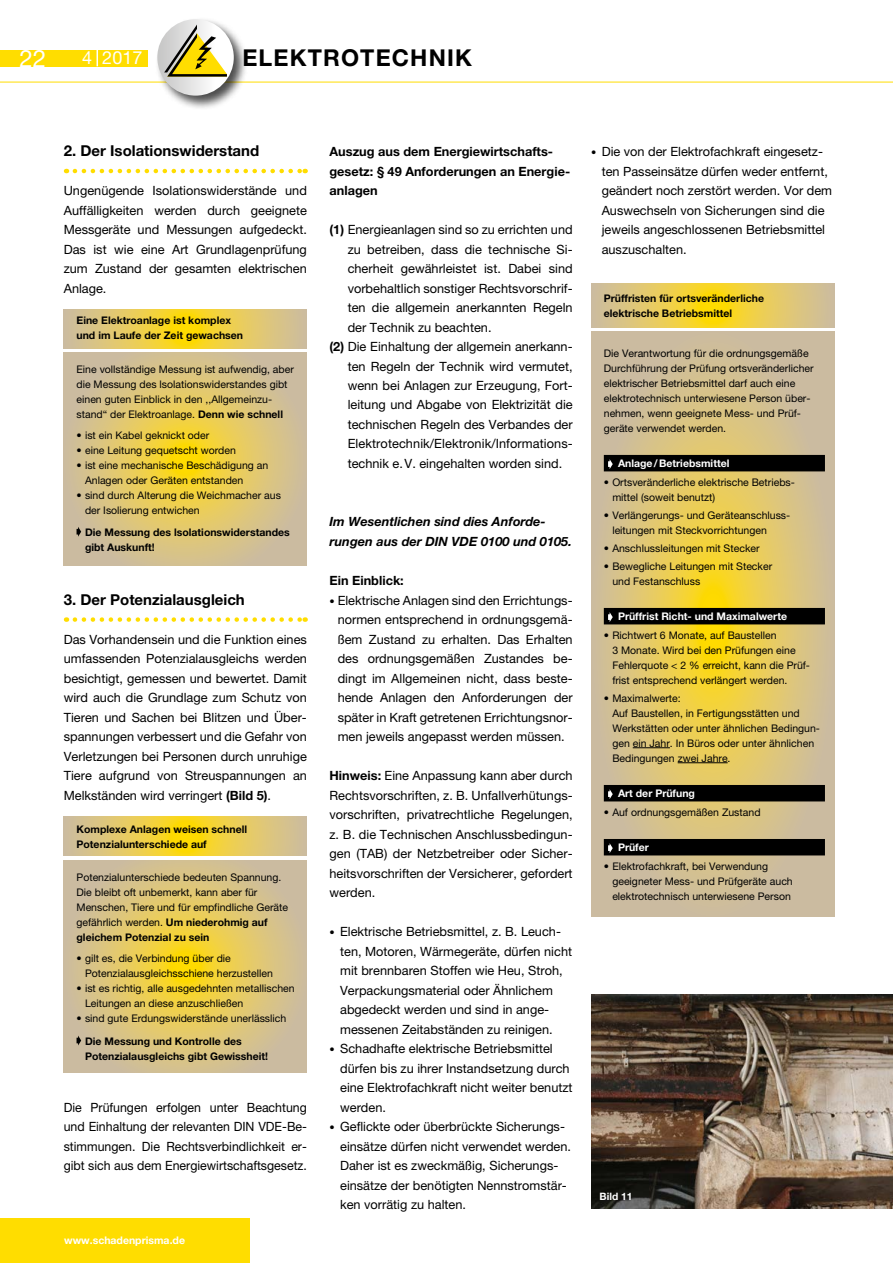
<style>
.page{position:relative;width:893px;height:1263px;background:#fff}
.page>*{position:absolute;margin:0;border:0;box-sizing:border-box;transform-origin:0 0}
.t1{font:24px "Helvetica Neue";color:#fff}
.t2{font:700 23.25px "Helvetica Neue";letter-spacing:.05em;color:#000}
.t3{font:18px "Helvetica Neue";color:#fff}
.t4{font:700 15px "Helvetica Neue";color:#000}
.t5{font:12.75px/19.5px "Helvetica Neue";color:#000;text-align:justify}
.t6{font:700 12.75px/19.5px "Helvetica Neue";color:#000}
.t7{font:italic 700 12.75px/19.5px "Helvetica Neue";color:#000}
.t8{font:10.5px/15px "Helvetica Neue";color:#000}
.t9{font:700 10.5px/15px "Helvetica Neue";color:#000}
.t10{font:700 10.5px "Helvetica Neue";color:#fff}
.t11{font:700 10.2px "Helvetica Neue";color:#fff}
.s1{font-weight:700}
.s2{font-size:10.5px}
</style>
<div class="page">
<div style="left:0;top:1219px;width:249px;height:44px;background:#fd0"></div>
<svg style="left:75px;top:169px;width:231px;height:4px"></svg>
<svg style="left:75px;top:617px;width:231px;height:5px"></svg>
<svg style="left:64px;top:310px;width:243px;height:39px;background:#e6cb5b"></svg>
<svg style="left:64px;top:353px;width:243px;height:213px;background:#dbc57a"></svg>
<svg style="left:77px;top:527px;width:4px;height:10px"></svg>
<svg style="left:64px;top:817px;width:243px;height:39px;background:#e6cb5b"></svg>
<svg style="left:64px;top:860px;width:243px;height:213px;background:#dcc57a"></svg>
<svg style="left:77px;top:1035px;width:4px;height:10px"></svg>
<svg style="left:591px;top:284px;width:243px;height:43px;background:#e6cb5c"></svg>
<svg style="left:591px;top:332px;width:243px;height:585px;background:#d8c37e"></svg>
<div style="left:604px;top:455px;width:221px;height:16px;background:#000"></div>
<div style="left:604px;top:608px;width:221px;height:16px;background:#000"></div>
<hr style="left:633px;top:747px;width:37px;height:1px;background:#000">
<hr style="left:678px;top:762px;width:50px;height:1px;background:#000">
<div style="left:604px;top:785px;width:221px;height:16px;background:#000"></div>
<div style="left:604px;top:839px;width:221px;height:16px;background:#000"></div>
<svg style="left:608px;top:459px;width:5px;height:10px"></svg>
<svg style="left:608px;top:612px;width:5px;height:10px"></svg>
<svg style="left:608px;top:789px;width:5px;height:10px"></svg>
<svg style="left:608px;top:843px;width:5px;height:10px"></svg>
<img style="left:591px;top:995px;width:302px;height:214px">
<div style="left:0;top:50px;width:148px;height:16px;background:#fd0"></div>
<hr style="left:0;top:82px;width:893px;height:1px;background:#fd0">
<div style="left:155px;top:17px;width:94px;height:94px;background:#000;opacity:.7"></div>
<svg style="left:157px;top:19px;width:77px;height:77px"></svg>
<svg style="left:164px;top:25px;width:63px;height:52px"></svg>
<svg style="left:97px;top:50px;width:1px;height:16px"></svg>
<h1 class="t1" style="left:20px;top:44px;width:28px">22</h1>
<h3 class="t3" style="left:82px;top:47px;width:62px">4 2017</h3>
<h2 class="t2" style="left:242px;top:43px;width:231px">ELEKTROTECHNIK</h2>
<p class="t4" style="left:64px;top:141px;width:197px">2. Der Isolationswiderstand</p>
<p class="t5" style="left:64px;top:181px;width:245px">Ungenügende Isolationswiderstände und Auffälligkeiten werden durch geeignete Messgeräte und Messungen aufgedeckt.<br>Das ist wie eine Art Grundlagenprüfung zum Zustand der gesamten elektrischen Anlage.</p>
<p class="t9" style="left:77px;top:312px;width:168px">Eine Elektroanlage ist komplex und im Laufe der Zeit gewachsen</p>
<p class="t8" style="left:77px;top:361px;width:219px">Eine vollständige Messung ist aufwendig, aber die Messung des lsolationswiderstandes gibt einen guten Einblick in den ,,Allgemeinzu&shy;stand“ der Elektroanlage. <span class="s1">Denn wie schnell</span></p>
<p class="t8" style="left:77px;top:427px;width:134px">• ist ein Kabel geknickt oder</p>
<p class="t8" style="left:77px;top:442px;width:161px">• eine Leitung gequetscht worden</p>
<p class="t8" style="left:85px;top:457px;width:185px;text-indent:-9px">• ist eine mechanische Beschädigung an<br>Anlagen oder Geräten entstanden</p>
<p class="t8" style="left:85px;top:487px;width:197px;text-indent:-9px">• sind durch Alterung die Weichmacher aus der Isolierung entwichen</p>
<p class="t9" style="left:85px;top:525px;width:206px">Die Messung des lsolationswiderstandes gibt Auskunft!</p>
<p class="t4" style="left:64px;top:590px;width:183px">3. Der Potenzialausgleich</p>
<p class="t5" style="left:64px;top:629px;width:245px">Das Vorhandensein und die Funktion eines umfassenden Potenzialausgleichs werden besichtigt, gemessen und bewertet. Damit wird auch die Grundlage zum Schutz von Tieren und Sachen bei Blitzen und Über&shy;spannungen verbessert und die Gefahr von Verletzungen bei Personen durch unruhige Tiere aufgrund von Streuspannungen an Melkständen wird verringert <span class="s1">(Bild 5)</span>.</p>
<p class="t9" style="left:77px;top:821px;width:172px">Komplexe Anlagen weisen schnell<br>Potenzialunterschiede auf</p>
<p class="t8" style="left:77px;top:870px;width:213px">Potenzialunterschiede bedeuten Spannung.<br>Die bleibt oft unbemerkt, kann aber für Menschen, Tiere und für empfindliche Geräte gefährlich werden. <span class="s1">Um niederohmig auf gleichem Potenzial zu sein</span></p>
<p class="t8" style="left:85px;top:951px;width:190px;text-indent:-9px">• gilt es, die Verbindung über die<br>Potenzialausgleichsschiene herzustellen</p>
<p class="t8" style="left:85px;top:981px;width:211px;text-indent:-9px">• ist es richtig, alle ausgedehnten metallischen<br>Leitungen an diese anzuschließen</p>
<p class="t8" style="left:77px;top:1011px;width:211px">• sind gute Erdungswiderstände unerlässlich</p>
<p class="t9" style="left:85px;top:1033px;width:185px">Die Messung und Kontrolle des<br>Potenzialausgleichs gibt Gewissheit!</p>
<p class="t5" style="left:64px;top:1097px;width:245px">Die Prüfungen erfolgen unter Beachtung und Einhaltung der relevanten DIN VDE-Be&shy;stimmungen. Die Rechtsverbindlichkeit er&shy;gibt sich aus dem Energiewirtschaftsgesetz.</p>
<p class="t10" style="left:64px;top:1233px;width:122px">www.schadenprisma.de</p>
<p class="t6" style="left:330px;top:141px;width:242px">Auszug aus dem Energiewirtschafts&shy;gesetz: § 49 Anforderungen an Energie&shy;anlagen</p>
<p class="t5" style="left:330px;top:220px;width:245px"><span class="s1">(1)</span> Energieanlagen sind so zu errichten und</p>
<p class="t5" style="left:348px;top:239px;width:226px">zu betreiben, dass die technische Si-</p>
<p class="t5" style="left:348px;top:259px;width:226px">cherheit gewährleistet ist. Dabei sind</p>
<p class="t5" style="left:348px;top:278px;width:226px">vorbehaltlich sonstiger Rechtsvorschrif-</p>
<p class="t5" style="left:348px;top:298px;width:226px">ten die allgemein anerkannten Regeln</p>
<p class="t5" style="left:348px;top:317px;width:145px">der Technik zu beachten.</p>
<p class="t5" style="left:330px;top:337px;width:245px"><span class="s1">(2)</span> Die Einhaltung der allgemein anerkann-</p>
<p class="t5" style="left:348px;top:356px;width:226px">ten Regeln der Technik wird vermutet,</p>
<p class="t5" style="left:348px;top:375px;width:226px">wenn bei Anlagen zur Erzeugung, Fort-</p>
<p class="t5" style="left:348px;top:395px;width:226px">leitung und Abgabe von Elektrizität die</p>
<p class="t5" style="left:348px;top:414px;width:226px">technischen Regeln des Verbandes der</p>
<p class="t5" style="left:348px;top:434px;width:227px">Elektrotechnik/Elektronik/Informations-</p>
<p class="t5" style="left:348px;top:453px;width:216px">technik e.V. eingehalten worden sind.</p>
<p class="t7" style="left:330px;top:512px;width:244px">Im Wesentlichen sind dies Anforde&shy;rungen aus der DIN VDE 0100 und 0105.</p>
<p class="t6" style="left:330px;top:570px;width:76px">Ein Einblick:</p>
<p class="t5" style="left:338px;top:590px;width:236px;text-indent:-8px"><span class="s2">•</span> Elektrische Anlagen sind den Errichtungs&shy;normen entsprechend in ordnungsgemä&shy;ßem Zustand zu erhalten. Das Erhalten des ordnungsgemäßen Zustandes be&shy;dingt im Allgemeinen nicht, dass beste&shy;hende Anlagen den Anforderungen der später in Kraft getretenen Errichtungsnor&shy;men jeweils angepasst werden müssen.</p>
<p class="t5" style="left:330px;top:766px;width:245px"><span class="s1">Hinweis:</span> Eine Anpassung kann aber durch Rechtsvorschriften, z. B. Unfallverhütungs&shy;vorschriften, privatrechtliche Regelungen, z. B. die Technischen Anschlussbedingun&shy;gen (TAB) der Netzbetreiber oder Sicher&shy;heitsvorschriften der Versicherer, gefordert werden.</p>
<p class="t5" style="left:340px;top:922px;width:233px;text-align:left;text-indent:-11px"><span class="s2">•</span> Elektrische Betriebsmittel, z. B. Leuch&shy;ten, Motoren, Wärmegeräte, dürfen nicht mit brennbaren Stoffen wie Heu, Stroh, Verpackungsmaterial oder Ähnlichem abgedeckt werden und sind in ange&shy;messenen Zeitabständen zu reinigen.</p>
<p class="t5" style="left:340px;top:1039px;width:234px;text-align:left;text-indent:-11px"><span class="s2">•</span> Schadhafte elektrische Betriebsmittel dürfen bis zu ihrer Instandsetzung durch eine Elektrofachkraft nicht weiter benutzt werden.</p>
<p class="t5" style="left:340px;top:1117px;width:232px;text-align:left;text-indent:-11px"><span class="s2">•</span> Geflickte oder überbrückte Sicherungs&shy;einsätze dürfen nicht verwendet werden.<br>Daher ist es zweckmäßig, Sicherungs&shy;einsätze der benötigten Nennstromstär&shy;ken vorrätig zu halten.</p>
<p class="t5" style="left:602px;top:142px;width:232px;text-align:left;text-indent:-11px"><span class="s2">•</span> Die von der Elektrofachkraft eingesetz&shy;ten Passeinsätze dürfen weder entfernt, geändert noch zerstört werden. Vor dem Auswechseln von Sicherungen sind die jeweils angeschlossenen Betriebsmittel auszuschalten.</p>
<p class="t9" style="left:604px;top:291px;width:162px">Prüffristen für ortsveränderliche elektrische Betriebsmittel</p>
<p class="t8" style="left:604px;top:345px;width:211px">Die Verantwortung für die ordnungsgemäße Durchführung der Prüfung ortsveränderlicher elektrischer Betriebsmittel darf auch eine elektrotechnisch unterwiesene Person über&shy;nehmen, wenn geeignete Mess- und Prüf&shy;geräte verwendet werden.</p>
<p class="t10" style="left:618px;top:457px;width:113px">Anlage/Betriebsmittel</p>
<p class="t8" style="left:612px;top:474px;width:184px;text-indent:-9px">• Ortsveränderliche elektrische Betriebs&shy;mittel (soweit benutzt)</p>
<p class="t8" style="left:612px;top:507px;width:179px;text-indent:-9px">• Verlängerungs- und Geräteanschluss&shy;leitungen mit Steckvorrichtungen</p>
<p class="t8" style="left:604px;top:540px;width:157px">• Anschlussleitungen mit Stecker</p>
<p class="t8" style="left:612px;top:558px;width:161px;text-indent:-9px">• Bewegliche Leitungen mit Stecker und Festanschluss</p>
<p class="t10" style="left:618px;top:610px;width:171px">Prüffrist Richt- und Maximalwerte</p>
<p class="t8" style="left:612px;top:627px;width:199px;text-indent:-9px">• Richtwert 6 Monate, auf Baustellen<br>3 Monate. Wird bei den Prüfungen eine Fehlerquote &lt; 2 % erreicht, kann die Prüf&shy;frist entsprechend verlängert werden.</p>
<p class="t8" style="left:612px;top:690px;width:209px;text-indent:-9px">• Maximalwerte:<br>Auf Baustellen, in Fertigungsstätten und Werkstätten oder unter ähnlichen Bedingun&shy;gen ein Jahr. In Büros oder unter ähnlichen Bedingungen zwei Jahre.</p>
<p class="t10" style="left:618px;top:787px;width:79px">Art der Prüfung</p>
<p class="t8" style="left:604px;top:804px;width:158px">• Auf ordnungsgemäßen Zustand</p>
<p class="t10" style="left:618px;top:841px;width:32px">Prüfer</p>
<p class="t8" style="left:612px;top:858px;width:182px;text-indent:-9px">• Elektrofachkraft, bei Verwendung geeigneter Mess- und Prüfgeräte auch elektrotechnisch unterwiesene Person</p>
<p class="t11" style="left:600px;top:1190px;width:34px">Bild 11</p>
</div>
